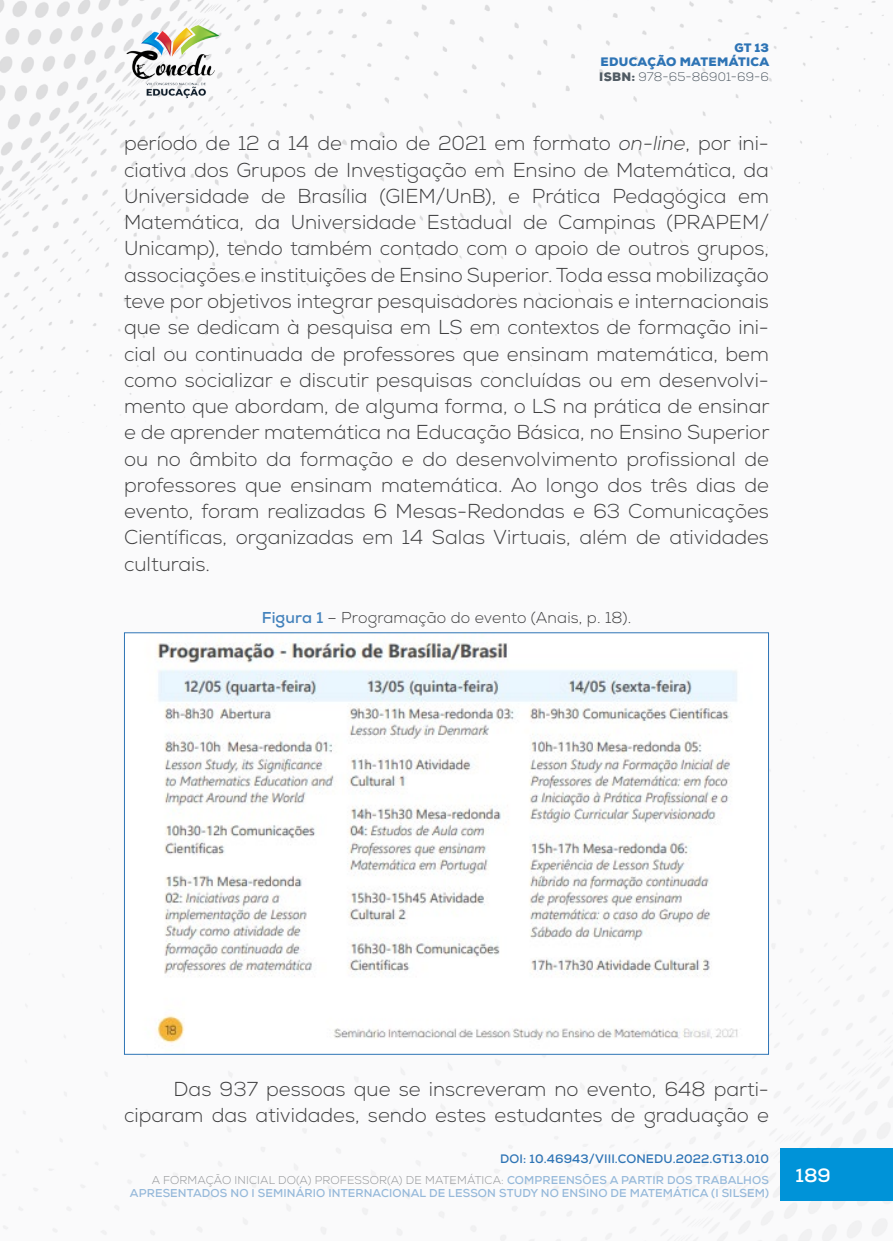
<style>
.page{position:relative;width:893px;height:1241px;background:#fff}
.page>*{position:absolute;margin:0;border:0;box-sizing:border-box;transform-origin:0 0}
._8_CORPO{font:300 20.12px/26.2px "Nexa";color:#3e3e3f;text-align:justify}
.t1{font:700 19.25px "Nexa";color:#fff}
._11_LEGENDAS{font:300 15.75px "Nexa";letter-spacing:.01em;color:#3e3e3f}
.t2{font:900 12.25px/14.7px "Nexa";letter-spacing:.025em;color:#2e74b5;text-align:justify}
.t3{font:700 12.25px "Nexa";letter-spacing:.01em;color:#2e74b5}
.t4{font:700 11.38px/13.1px "Nexa";letter-spacing:.01em;color:#96b9da;text-align:right}
.s1{color:#505b64}
.s2{font-weight:300;color:#505b64}
.s3{font-style:italic}
.s4{font-weight:700;color:#4382bc}
.s5{font-weight:300;color:#939598}
</style>
<div class="page">
<img style="left:0;top:0;width:893px;height:1240px">
<div style="left:781px;top:1148px;width:112px;height:52px;background:#0093d8"></div>
<img style="left:124px;top:25px;width:98px;height:74px">
<img style="left:126px;top:634px;width:641px;height:418px">
<p class="t2" style="left:599px;top:40px;width:172px;text-indent:135px">GT 13<br>EDUCAÇÃO MATEMÁTICA <span class="s1">ISBN:</span> <span class="s2">978-65-86901-69-6</span></p>
<p class="_8_CORPO" style="left:124px;top:131px;width:647px">período de 12 a 14 de maio de 2021 em formato <span class="s3">on-line</span>, por ini&shy;ciativa dos Grupos de Investigação em Ensino de Matemática, da Universidade de Brasília (GIEM/UnB), e Prática Pedagógica em Matemática, da Universidade Estadual de Campinas (PRAPEM/ Unicamp), tendo também contado com o apoio de outros grupos, associações e instituições de Ensino Superior. Toda essa mobilização teve por objetivos integrar pesquisadores nacionais e internacionais que se dedicam à pesquisa em LS em contextos de formação ini&shy;cial ou continuada de professores que ensinam matemática, bem como socializar e discutir pesquisas concluídas ou em desenvolvi&shy;mento que abordam, de alguma forma, o LS na prática de ensinar e de aprender matemática na Educação Básica, no Ensino Superior ou no âmbito da formação e do desenvolvimento profissional de professores que ensinam matemática. Ao longo dos três dias de evento, foram realizadas 6 Mesas-Redondas e 63 Comunicações Científicas, organizadas em 14 Salas Virtuais, além de atividades culturais.</p>
<p class="_11_LEGENDAS" style="left:262px;top:608px;width:371px"><span class="s4">Figura 1</span> – Programação do evento (Anais, p. 18).</p>
<p class="_8_CORPO" style="left:124px;top:1076px;width:646px;text-align:right">Das 937 pessoas que se inscreveram no evento, 648 parti&shy;ciparam das atividades, sendo estes estudantes de graduação e</p>
<p class="t3" style="left:500px;top:1150px;width:270px">DOI: 10.46943/VIII.CONEDU.2022.GT13.010</p>
<p class="t4" style="left:130px;top:1172px;width:641px"><span class="s5">A FORMAÇÃO INICIAL DO(A) PROFESSOR(A) DE MATEMÁTICA:</span> COMPREENSÕES A PARTIR DOS TRABALHOS<br>APRESENTADOS NO I SEMINÁRIO INTERNACIONAL DE LESSON STUDY NO ENSINO DE MATEMÁTICA (I SILSEM)</p>
<p class="t1" style="left:796px;top:1162px;width:37px">189</p>
</div>
